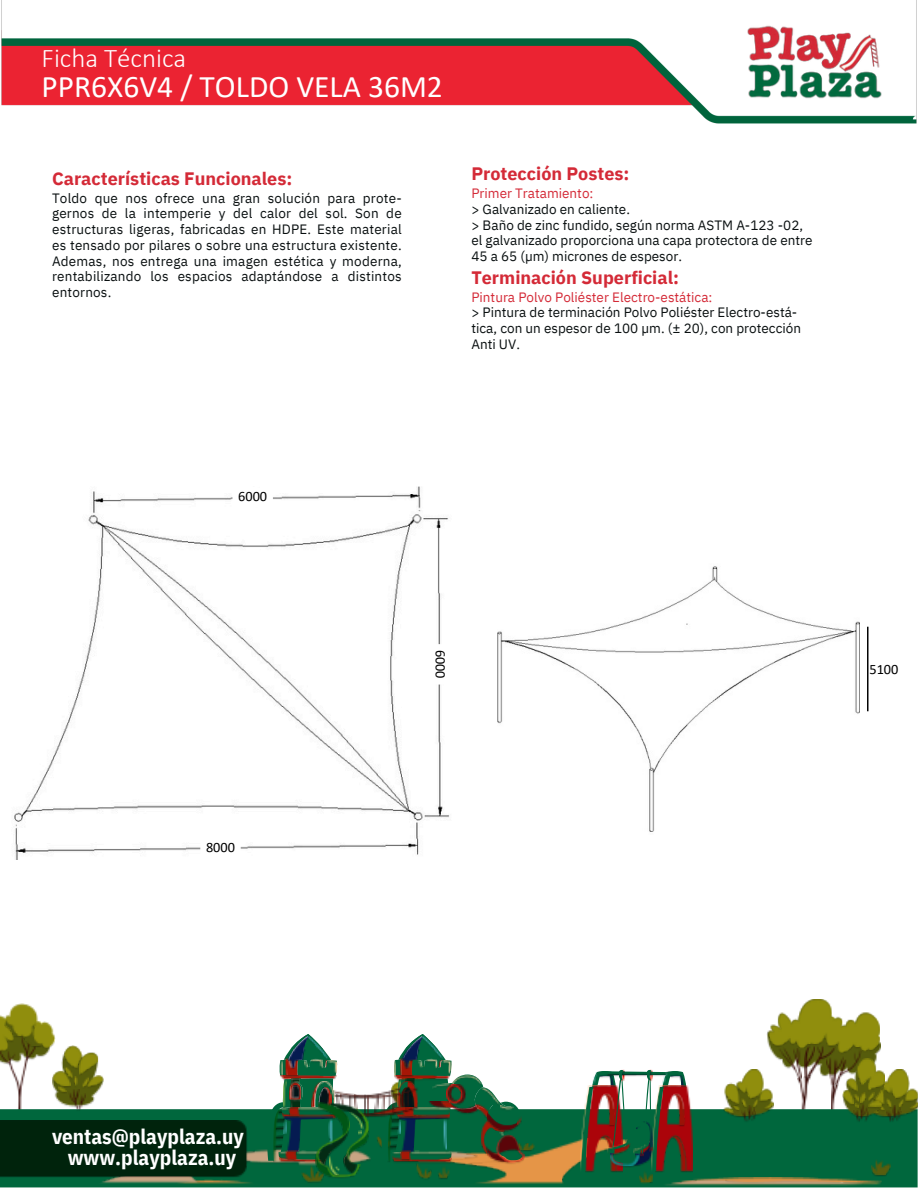
<style>
.page{position:relative;width:918px;height:1188px;background:#fff}
.page>*{position:absolute;margin:0;border:0;box-sizing:border-box;transform-origin:0 0}
.t1{font:31.5px "Calibri";color:#fff}
.t2{font:300 27px "Calibri";color:#fff}
.t3{font:700 21px "IBM Plex Sans Cond";color:#fff}
.t4{font:700 18px "IBM Plex Sans";color:#d42a37}
.t5{font:14.25px "Calibri";color:#000}
.t6{font:13.5px/15.8px "IBM Plex Sans";color:#090f10}
.s1{color:#d42a37}
</style>
<div class="page">
<img style="left:1px;top:0;width:916px;height:124px">
<img style="left:731px;top:23px;width:167px;height:78px">
<img style="left:766px;top:1023px;width:114px;height:53px">
<img style="left:778px;top:1054px;width:15px;height:22px">
<img style="left:793px;top:1054px;width:8px;height:26px">
<img style="left:814px;top:1054px;width:21px;height:23px">
<img style="left:798px;top:1076px;width:13px;height:33px">
<img style="left:804px;top:1054px;width:10px;height:24px">
<img style="left:827px;top:1056px;width:9px;height:29px">
<img style="left:836px;top:1054px;width:25px;height:29px">
<img style="left:831px;top:1083px;width:8px;height:26px">
<img style="left:768px;top:999px;width:111px;height:55px">
<img style="left:36px;top:1053px;width:12px;height:5px">
<img style="left:0;top:1053px;width:36px;height:56px">
<img style="left:0;top:1004px;width:55px;height:49px">
<img style="left:24px;top:1022px;width:19px;height:25px">
<img style="left:4px;top:1018px;width:14px;height:20px">
<div style="left:0;top:1109px;width:918px;height:78px;background:#00673d"></div>
<img style="left:695px;top:1178px;width:187px;height:7px">
<img style="left:200px;top:1179px;width:52px;height:5px">
<img style="left:476px;top:1139px;width:104px;height:45px">
<img style="left:302px;top:1175px;width:20px;height:8px">
<img style="left:872px;top:1160px;width:19px;height:16px">
<img style="left:525px;top:1143px;width:9px;height:9px">
<img style="left:377px;top:1136px;width:4px;height:11px">
<svg style="left:886px;top:1115px;width:15px;height:7px"></svg>
<img style="left:885px;top:1070px;width:33px;height:45px">
<img style="left:731px;top:1115px;width:27px;height:2px">
<svg style="left:741px;top:1115px;width:15px;height:7px"></svg>
<img style="left:723px;top:1070px;width:51px;height:45px">
<img style="left:53px;top:1045px;width:49px;height:62px">
<img style="left:69px;top:1089px;width:10px;height:21px">
<img style="left:80px;top:1094px;width:5px;height:16px">
<img style="left:63px;top:1045px;width:19px;height:24px">
<img style="left:64px;top:1066px;width:9px;height:14px">
<img style="left:53px;top:1071px;width:18px;height:17px">
<svg style="left:58px;top:1086px;width:8px;height:8px"></svg>
<svg style="left:73px;top:1077px;width:14px;height:12px"></svg>
<img style="left:87px;top:1076px;width:17px;height:13px">
<img style="left:80px;top:1053px;width:18px;height:24px">
<img style="left:843px;top:1059px;width:42px;height:58px">
<img style="left:856px;top:1059px;width:29px;height:33px">
<img style="left:847px;top:1079px;width:11px;height:14px">
<img style="left:843px;top:1089px;width:10px;height:17px">
<img style="left:875px;top:1099px;width:7px;height:9px">
<svg style="left:854px;top:1092px;width:21px;height:30px"></svg>
<img style="left:101px;top:1178px;width:99px;height:6px">
<img style="left:248px;top:1149px;width:123px;height:14px">
<img style="left:665px;top:1179px;width:202px;height:7px">
<img style="left:580px;top:1109px;width:1px;height:61px">
<img style="left:687px;top:1086px;width:6px;height:86px">
<img style="left:686px;top:1086px;width:1px;height:85px">
<img style="left:581px;top:1070px;width:105px;height:114px">
<img style="left:523px;top:1139px;width:2px;height:25px">
<img style="left:381px;top:1034px;width:142px;height:145px">
<img style="left:387px;top:1100px;width:5px;height:7px">
<img style="left:375px;top:1100px;width:3px;height:7px">
<img style="left:369px;top:1107px;width:50px;height:10px">
<img style="left:369px;top:1088px;width:50px;height:12px">
<img style="left:405px;top:1090px;width:3px;height:23px">
<img style="left:393px;top:1094px;width:3px;height:22px">
<img style="left:381px;top:1095px;width:3px;height:22px">
<img style="left:333px;top:1175px;width:21px;height:3px">
<img style="left:343px;top:1175px;width:12px;height:1px">
<img style="left:315px;top:1175px;width:18px;height:4px">
<img style="left:267px;top:1034px;width:102px;height:141px">
<img style="left:284px;top:1080px;width:3px;height:28px">
<div style="left:0;top:1120px;width:248px;height:58px;background:#00230c"></div>
<img style="left:867px;top:626px;width:1px;height:86px">
<img style="left:14px;top:487px;width:435px;height:372px">
<img style="left:497px;top:566px;width:363px;height:266px">
<div style="left:200px;top:838px;width:41px;height:20px;background:#fff;border-radius:5px"></div>
<div style="left:232px;top:488px;width:41px;height:20px;background:#fff;border-radius:5px"></div>
<div style="left:429px;top:644px;width:20px;height:41px;background:#fff;border-radius:5px"></div>
<p class="t2" style="left:42px;top:46px;width:146px">Ficha Técnica</p>
<p class="t1" style="left:42px;top:73px;width:403px">PPR6X6V4 / TOLDO VELA 36M2</p>
<p class="t4" style="left:52px;top:166px;width:242px">Características Funcionales:</p>
<p class="t6" style="left:52px;top:190px;width:351px;text-align:justify">Toldo que nos ofrece una gran solución para prote&shy;gernos de la intemperie y del calor del sol. Son de estructuras ligeras, fabricadas en HDPE. Este material es tensado por pilares o sobre una estructura existente.<br>Ademas, nos entrega una imagen estética y moderna, rentabilizando los espacios adaptándose a distintos entornos.</p>
<p class="t4" style="left:471px;top:162px;width:160px">Protección Postes:</p>
<p class="t6" style="left:471px;top:185px;width:343px"><span class="s1">Primer Tratamiento:<br></span>&gt; Galvanizado en caliente.<br>&gt; Baño de zinc fundido, según norma ASTM A-123 -02, el galvanizado proporciona una capa protectora de entre 45 a 65 (µm) micrones de espesor.</p>
<p class="t4" style="left:471px;top:265px;width:209px">Terminación Superficial:</p>
<p class="t6" style="left:471px;top:289px;width:331px"><span class="s1">Pintura Polvo Poliéster Electro-estática:<br></span>&gt; Pintura de terminación Polvo Poliéster Electro-está&shy;tica, con un espesor de 100 µm. (± 20), con protección Anti UV.</p>
<p class="t5" style="left:238px;top:491px;width:30px">6000</p>
<p class="t5" style="left:447px;top:650px;width:30px;rotate:90deg">6000</p>
<p class="t5" style="left:869px;top:663px;width:30px">5100</p>
<p class="t5" style="left:206px;top:841px;width:30px">8000</p>
<p class="t3" style="left:52px;top:1123px;width:194px">ventas@playplaza.uy</p>
<h1 class="t3" style="left:68px;top:1143px;width:170px">www.playplaza.uy</h1>
</div>
